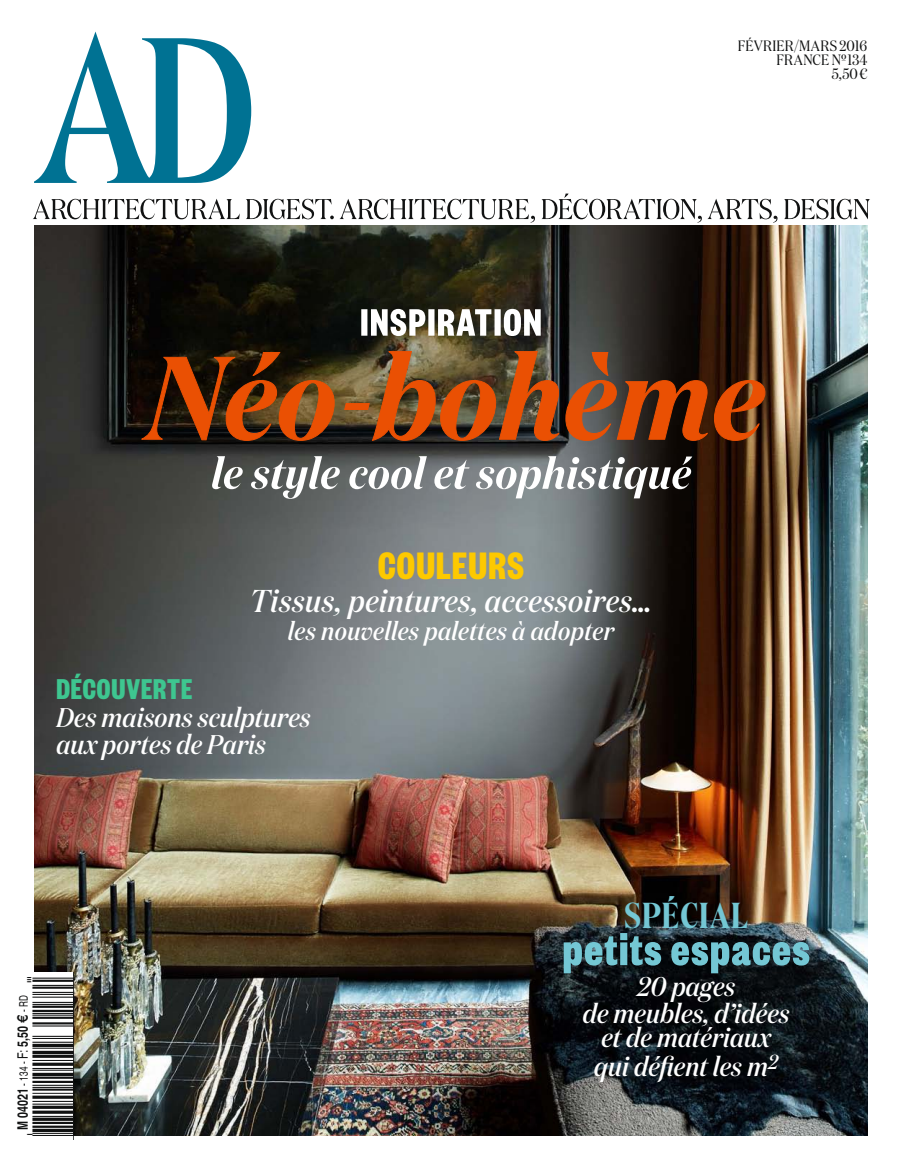
<style>
.page{position:relative;width:902px;height:1170px;background:#fff}
.page>*{position:absolute;margin:0;border:0;box-sizing:border-box;transform-origin:0 0}
.t1{font:700 51px "Founders Grotesk X Cond";letter-spacing:.03em;color:#74c7d4}
.t2{font:43.8px "Ean P35 N0";color:#111212}
.t3{font:700 42px "Founders Grotesk X Cond";letter-spacing:.03em;color:#fdc900}
.t4{font:600 36px "Domaine Disp Cond";letter-spacing:.03em;color:#74c7d4}
.t5{font:italic 500 31.5px "Domaine Disp Nar";letter-spacing:.02em;color:#fff}
.t6{font:700 31.5px "Founders Grotesk X Cond";letter-spacing:.03em;color:#3ec690}
.t7{font:italic 500 27px/27px "Domaine Disp Nar";letter-spacing:.01em;color:#fff}
.t8{font:italic 500 25.5px "Domaine Disp Nar";letter-spacing:.02em;color:#fff}
.t9{font:15px/14.2px "Domaine Disp Nar";letter-spacing:.01em;color:#111212;text-align:right}
.t10{font:700 14.4px "Helvetica";color:#111212;scale:.75 1}
.s1{font-weight:400;font-size:11.85px}
.s2{font-weight:400}
.s3{font-family:"Euro"}
</style>
<div class="page">
<svg style="left:34px;top:32px;width:217px;height:151px"></svg>
<img style="left:34px;top:225px;width:833px;height:910px">
<svg style="left:34px;top:972px;width:39px;height:163px"></svg>
<svg style="left:33px;top:193px;width:837px;height:29px"></svg>
<svg style="left:212px;top:456px;width:480px;height:43px"></svg>
<img style="left:142px;top:351px;width:623px;height:89px">
<svg style="left:361px;top:309px;width:179px;height:27px"></svg>
<p class="t9" style="left:737px;top:38px;width:131px">FÉVRIER/MARS 2016<br>FRANCE Nº134<br>5,50 €</p>
<p class="t3" style="left:378px;top:539px;width:147px">COULEURS</p>
<p class="t5" style="left:250px;top:581px;width:403px">Tissus, peintures, accessoires…</p>
<p class="t8" style="left:288px;top:615px;width:327px">les nouvelles palettes à adopter</p>
<p class="t6" style="left:56px;top:669px;width:137px">DéCOUvERtE</p>
<p class="t7" style="left:56px;top:704px;width:256px">Des maisons sculptures aux portes de Paris</p>
<p class="t2" style="left:27px;top:1147px;width:179px;rotate:-90deg">3’:HIKOKC=VUZZU^:?a@l@n@e@a";</p>
<p class="t10" style="left:11px;top:1129px;width:181px;rotate:-90deg">M 04021 <span class="s1">- 134 -</span> <span class="s2">F:</span> 5,50 <span class="s3">E</span> <span class="s1">- RD</span></p>
<p class="t4" style="left:624px;top:893px;width:125px">Spécial</p>
<p class="t1" style="left:562px;top:916px;width:248px">petits espaces</p>
<p class="t7" style="left:582px;top:973px;width:208px;text-align:center">20 pages<br>de meubles, d’idées</p>
<p class="t7" style="left:594px;top:1023px;width:185px;line-height:28.2px">et de matériaux qui défient les m<sup>2</sup></p>
</div>
